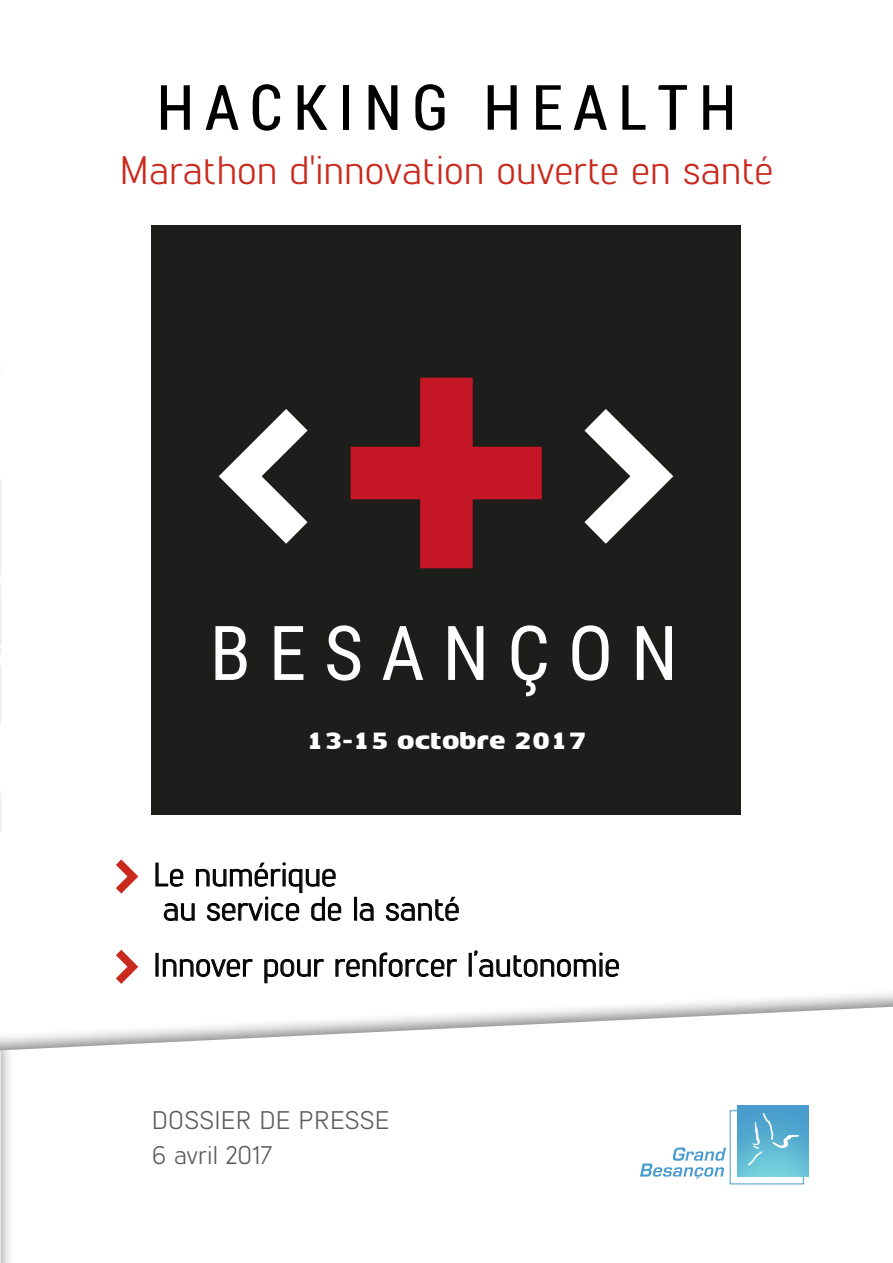
<style>
.page{position:relative;width:893px;height:1263px;background:#fff}
.page>*{position:absolute;margin:0;border:0;box-sizing:border-box;transform-origin:0 0}
.t1{font:75.6px "Roboto Condensed";letter-spacing:.235em;color:#fff}
.t2{font:39.75px "Lintel";color:#ca291d}
.t3{font:32.7px/34.2px "Lintel";color:#000}
.t4{font:25.5px/34.5px "Lintel";letter-spacing:.01em;color:#5d5c5b}
.t5{font:21.9px "Mob";color:#fff}
</style>
<div class="page">
<img style="left:0;top:481px;width:1px;height:350px">
<svg style="left:369px;top:85px;width:28px;height:45px"></svg>
<svg style="left:488px;top:85px;width:29px;height:45px"></svg>
<svg style="left:161px;top:85px;width:29px;height:45px"></svg>
<svg style="left:703px;top:85px;width:29px;height:45px"></svg>
<svg style="left:298px;top:85px;width:29px;height:45px"></svg>
<svg style="left:415px;top:84px;width:30px;height:47px"></svg>
<svg style="left:206px;top:85px;width:32px;height:45px"></svg>
<svg style="left:574px;top:85px;width:33px;height:45px"></svg>
<svg style="left:536px;top:85px;width:25px;height:45px"></svg>
<svg style="left:252px;top:84px;width:29px;height:47px"></svg>
<svg style="left:658px;top:85px;width:29px;height:45px"></svg>
<svg style="left:622px;top:85px;width:23px;height:45px"></svg>
<div style="left:343px;top:85px;width:6px;height:45px;background:#000"></div>
<div style="left:152px;top:225px;width:589px;height:590px;background:#1d1d1b"></div>
<svg style="left:584px;top:409px;width:89px;height:135px"></svg>
<svg style="left:219px;top:409px;width:89px;height:135px"></svg>
<svg style="left:351px;top:378px;width:191px;height:190px"></svg>
<svg style="left:155px;top:862px;width:187px;height:59px"></svg>
<div style="left:354px;top:897px;width:3px;height:24px;border:1px solid #000"></div>
<svg style="left:359px;top:903px;width:15px;height:18px"></svg>
<svg style="left:385px;top:896px;width:74px;height:25px"></svg>
<svg style="left:162px;top:959px;width:91px;height:18px"></svg>
<svg style="left:264px;top:959px;width:60px;height:25px"></svg>
<svg style="left:335px;top:952px;width:122px;height:25px"></svg>
<div style="left:469px;top:953px;width:3px;height:24px;border:1px solid #000"></div>
<svg style="left:474px;top:950px;width:145px;height:27px"></svg>
<svg style="left:116px;top:859px;width:22px;height:34px"></svg>
<svg style="left:116px;top:950px;width:22px;height:34px"></svg>
<div style="left:0;top:987px;width:893px;height:276px;background:#000;opacity:.5"></div>
<svg style="left:14px;top:1007px;width:879px;height:256px"></svg>
<svg style="left:640px;top:1147px;width:86px;height:32px"></svg>
<div style="left:730px;top:1110px;width:74px;height:74px;border:1px solid #499ccf"></div>
<div style="left:737px;top:1106px;width:71px;height:71px;background:linear-gradient(to bottom,#4193cb,#6fcad7)"></div>
<svg style="left:748px;top:1113px;width:51px;height:52px;background:#67b7d5"></svg>
<div style="left:0;top:988px;width:14px;height:275px;background:#000;opacity:.5"></div>
<hr style="left:0;top:1050px;width:1px;height:213px;background:#fff">
<p class="t2" style="left:119px;top:143px;width:655px">Marathon d'innovation ouverte en santé</p>
<p class="t1" style="left:210px;top:600px;width:470px">BESANÇON</p>
<p class="t5" style="left:306px;top:729px;width:282px">13-15 octobre 2017</p>
<p class="t3" style="left:153px;top:855px;width:308px">Le numérique<br>au service de la santé</p>
<p class="t3" style="left:153px;top:946px;width:468px">Innover pour renforcer l’autonomie</p>
<p class="t4" style="left:152px;top:1101px;width:239px">Dossi er de presse<br>6 avril 2017</p>
</div>
